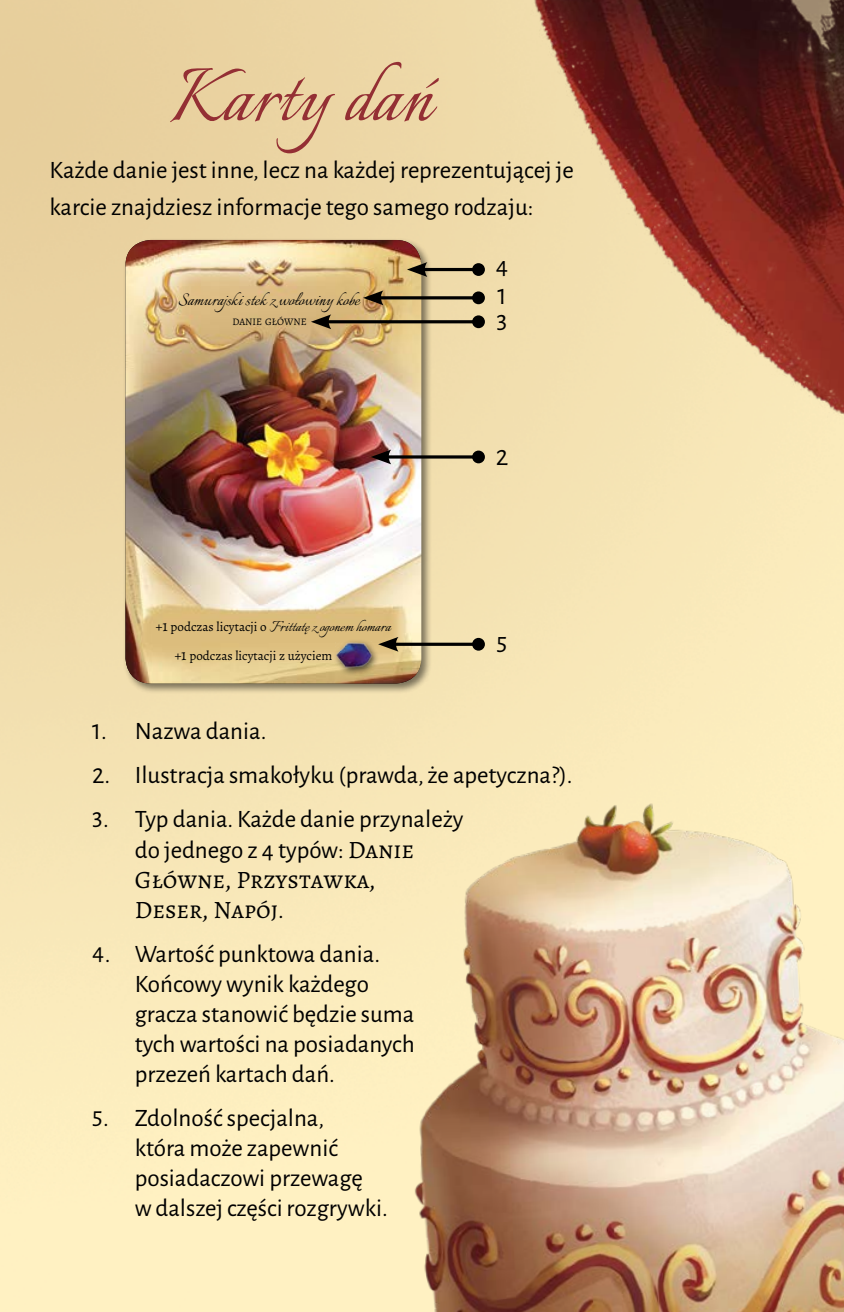
<style>
.page{position:relative;width:844px;height:1312px;background:#fff}
.page>*{position:absolute;margin:0;border:0;box-sizing:border-box;transform-origin:0 0}
._01_header{font:95px "Italianno";color:#942f34}
.text{font:25.5px "Alegreya Sans";color:#000}
.t1{font:25px/30px "Alegreya Sans";color:#000}
.t2{font:20.75px "Italianno";color:#000}
.t3{font:18.25px "Italianno";color:#000}
.t4{font:13px "Alegreya";color:#000}
.t5{font:10px "Alegreya";color:#000}
.s1{font-family:"Alegreya";font-size:13px}
.s2{font-family:"Alegreya";font-size:15.75px}
.s3{font-size:15.75px}
.s4{font-family:"Alegreya SC"}
</style>
<div class="page">
<img style="left:0;top:0;width:843px;height:1311px">
<div style="left:123px;top:238px;width:309px;height:456px;background:#000;opacity:.5"></div>
<img style="left:125px;top:240px;width:296px;height:443px">
<hr style="left:421px;top:268px;width:57px;height:3px;background:#000">
<svg style="left:407px;top:262px;width:20px;height:15px"></svg>
<hr style="left:377px;top:296px;width:101px;height:3px;background:#000">
<svg style="left:363px;top:290px;width:20px;height:15px"></svg>
<hr style="left:325px;top:320px;width:153px;height:3px;background:#000">
<svg style="left:311px;top:314px;width:20px;height:15px"></svg>
<hr style="left:385px;top:455px;width:93px;height:3px;background:#000">
<svg style="left:371px;top:449px;width:20px;height:15px"></svg>
<img style="left:467px;top:0;width:376px;height:511px">
<img style="left:313px;top:573px;width:530px;height:738px">
<p class="_01_header" style="left:170px;top:44px;width:263px">Karty dań</p>
<p class="t1" style="left:50px;top:151px;width:525px;line-height:36px">Każde danie jest inne, lecz na każdej reprezentującej je karcie znajdziesz informacje tego samego rodzaju:</p>
<p class="t2" style="left:178px;top:288px;width:183px">Samurajski stek z wołowiny kobe</p>
<p class="t5" style="left:232px;top:316px;width:76px">DANIE GŁÓWNE</p>
<p class="t3" style="left:156px;top:616px;width:236px"><span class="s1">+</span><span class="s2">1</span> <span class="s1">podczas licytacji o</span> Frittatę z ogonem homara</p>
<p class="t4" style="left:175px;top:647px;width:159px">+<span class="s3">1</span> podczas licytacji z użyciem</p>
<p class="text" style="left:495px;top:250px;width:14px">4</p>
<p class="text" style="left:497px;top:278px;width:11px">1</p>
<p class="text" style="left:496px;top:304px;width:12px">3</p>
<p class="text" style="left:495px;top:439px;width:14px">2</p>
<p class="text" style="left:496px;top:626px;width:12px">5</p>
<p class="t1" style="left:92px;top:714px;width:176px">1. Nazwa dania.</p>
<p class="t1" style="left:92px;top:758px;width:481px">2. Ilustracja smakołyku (prawda, że apetyczna?).</p>
<p class="t1" style="left:135px;top:803px;width:330px;text-indent:-43px">3. Typ dania. Każde danie przynależy do jednego z 4 typów: <span class="s4">Danie<br>Główne, Przystawka,<br>Deser, Napój</span>.</p>
<p class="t1" style="left:135px;top:937px;width:281px;text-indent:-43px">4. Wartość punktowa dania.<br>Końcowy wynik każdego gracza stanowić będzie suma tych wartości na posiadanych przezeń kartach dań.</p>
<p class="t1" style="left:135px;top:1101px;width:254px;text-indent:-43px">5. Zdolność specjalna,<br>która może zapewnić posiadaczowi przewagę<br>w dalszej części rozgrywki.</p>
</div>
